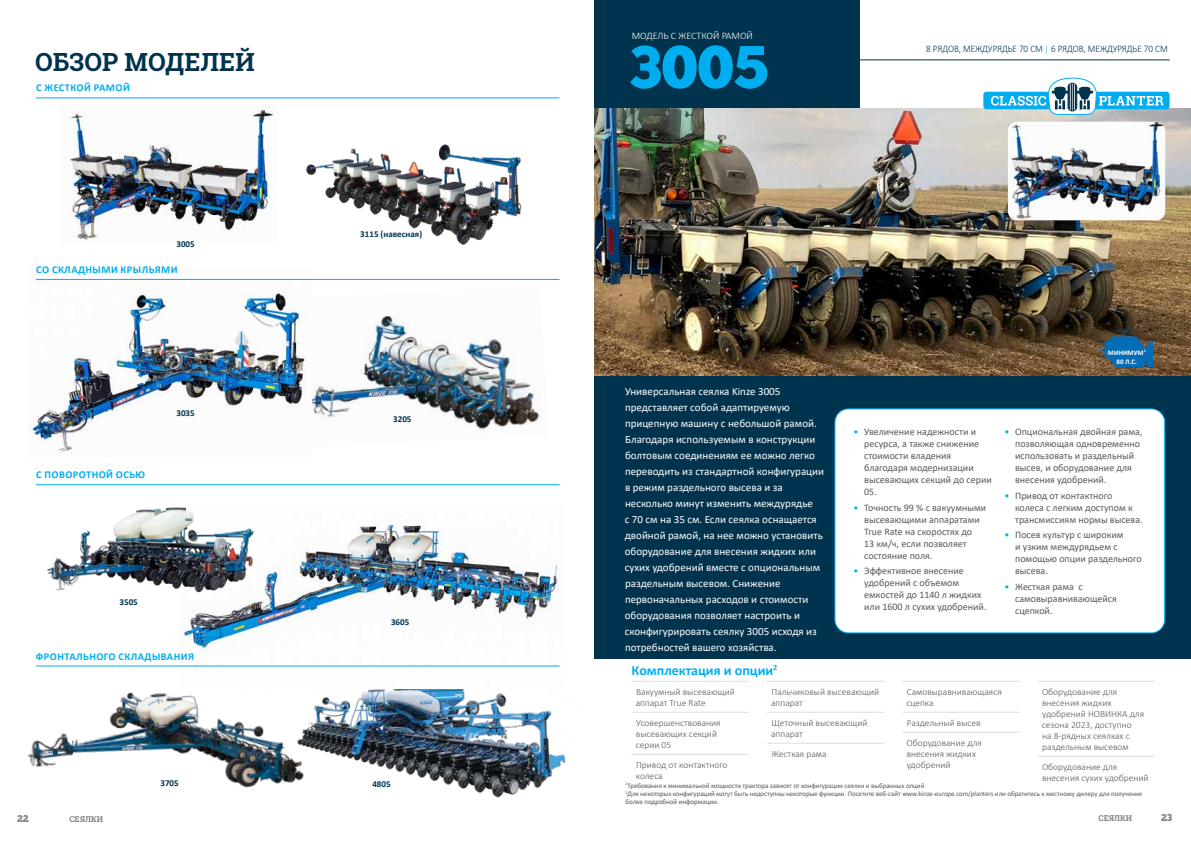
<style>
.page{position:relative;width:1191px;height:842px;background:#fff}
.page>*{position:absolute;margin:0;border:0;box-sizing:border-box;transform-origin:0 0}
.t1{font:60px "Chunk Five Ex";color:#00aeef}
.t2{font:700 25px "Roboto Slab";color:#00334e}
.t3{font:700 14px "Calibri";color:#00aeef}
.t4{font:11px/16px "Calibri";color:#fff}
.t5{font:700 10.5px "Calibri";letter-spacing:.04em;color:#00aeef}
.t6{font:10px/12px "Calibri";color:#58595b}
.t7{font:300 10px "Calibri";color:#00334e;scale:.91 1}
.t8{font:300 10px "Calibri";color:#fff}
.t9{font:10px "Chunk Five Ex";color:#808285}
.t10{font:300 9.5px/11px "Calibri";color:#58595b}
.t11{font:700 9px "Calibri";color:#00334e}
.t12{font:700 8px "Roboto Slab";color:#808285}
.t13{font:7px/8.4px "Calibri";letter-spacing:-.01em;color:#58595b}
.t14{font:700 7px/9px "Calibri";color:#fff;text-align:center}
.s1{color:#00aeef}
</style>
<div class="page">
<div style="left:594px;top:0;width:265px;height:128px;background:#00334e"></div>
<img style="left:594px;top:109px;width:597px;height:268px">
<img style="left:312px;top:316px;width:228px;height:115px">
<img style="left:28px;top:278px;width:283px;height:174px">
<img style="left:70px;top:109px;width:205px;height:132px">
<img style="left:28px;top:692px;width:260px;height:96px">
<hr style="left:36px;top:97px;width:523px;height:1px;background:#00aeef">
<img style="left:305px;top:144px;width:217px;height:101px">
<img style="left:288px;top:689px;width:278px;height:109px">
<hr style="left:36px;top:279px;width:523px;height:1px;background:#00aeef">
<img style="left:179px;top:520px;width:381px;height:147px">
<img style="left:47px;top:507px;width:215px;height:96px">
<hr style="left:36px;top:484px;width:523px;height:1px;background:#00aeef">
<hr style="left:36px;top:665px;width:523px;height:1px;background:#00aeef">
<img style="left:1099px;top:320px;width:53px;height:51px">
<hr style="left:635px;top:59px;width:534px;height:1px;background:#00334e">
<hr style="left:631px;top:681px;width:118px;height:1px;background:#dcddde">
<hr style="left:631px;top:712px;width:118px;height:1px;background:#dcddde">
<hr style="left:631px;top:754px;width:118px;height:1px;background:#dcddde">
<hr style="left:767px;top:681px;width:117px;height:1px;background:#dcddde">
<hr style="left:767px;top:712px;width:117px;height:1px;background:#dcddde">
<hr style="left:767px;top:743px;width:117px;height:1px;background:#dcddde">
<hr style="left:902px;top:681px;width:117px;height:1px;background:#dcddde">
<hr style="left:902px;top:712px;width:117px;height:1px;background:#dcddde">
<hr style="left:902px;top:732px;width:117px;height:1px;background:#dcddde">
<hr style="left:1037px;top:681px;width:118px;height:1px;background:#dcddde">
<hr style="left:1037px;top:756px;width:118px;height:1px;background:#dcddde">
<div style="left:594px;top:377px;width:597px;height:282px;background:#00334e"></div>
<div style="left:835px;top:409px;width:329px;height:224px;background:#fff;border-radius:14px"></div>
<div style="left:834px;top:408px;width:331px;height:225px;border:1px solid #00aeef;border-radius:14px"></div>
<div style="left:983px;top:92px;width:186px;height:17px;background:#00aeef;border-radius:3px"></div>
<svg style="left:991px;top:78px;width:172px;height:37px"></svg>
<img style="left:1008px;top:122px;width:157px;height:98px">
<h2 class="t2" style="left:35px;top:45px;width:221px">ОБЗОР МОДЕЛЕЙ</h2>
<p class="t5" style="left:36px;top:81px;width:95px">С ЖЕСТКОЙ РАМОЙ</p>
<p class="t11" style="left:176px;top:238px;width:20px">3005</p>
<p class="t5" style="left:36px;top:262px;width:143px">СО СКЛАДНЫМИ КРЫЛЬЯМИ</p>
<p class="t5" style="left:36px;top:467px;width:111px">С ПОВОРОТНОЙ ОСЬЮ</p>
<p class="t11" style="left:176px;top:407px;width:20px">3035</p>
<p class="t11" style="left:120px;top:595px;width:20px">3505</p>
<p class="t5" style="left:36px;top:649px;width:160px">ФРОНТАЛЬНОГО СКЛАДЫВАНИЯ</p>
<p class="t11" style="left:160px;top:776px;width:20px">3705</p>
<p class="t11" style="left:360px;top:228px;width:63px">3115 (навесная)</p>
<p class="t11" style="left:393px;top:413px;width:20px">3205</p>
<p class="t11" style="left:391px;top:616px;width:20px">3605</p>
<p class="t11" style="left:372px;top:777px;width:20px">4805</p>
<p class="t8" style="left:631px;top:29px;width:123px">МОДЕЛЬ С ЖЕСТКОЙ РАМОЙ</p>
<h1 class="t1" style="left:629px;top:22px;width:140px">3005</h1>
<p class="t7" style="left:926px;top:43px;width:267px">8 РЯДОВ, МЕЖДУРЯДЬЕ 70 СМ <span class="s1">|</span> 6 РЯДОВ, МЕЖДУРЯДЬЕ 70 СМ</p>
<p class="t4" style="left:625px;top:383px;width:201px">Универсальная сеялка Kinze 3005 представляет собой адаптируемую прицепную машину с небольшой рамой.<br>Благодаря используемым в конструкции болтовым соединениям ее можно легко переводить из стандартной конфигурации в режим раздельного высева и за несколько минут изменить междурядье<br>с 70 см на 35 см. Если сеялка оснащается двойной рамой, на нее можно установить оборудование для внесения жидких или сухих удобрений вместе с опциональным раздельным высевом. Снижение первоначальных расходов и стоимости оборудования позволяет настроить и сконфигурировать сеялку 3005 исходя из потребностей вашего хозяйства.</p>
<p class="t14" style="left:1108px;top:348px;width:39px">МИНИМУМ<sup>1<br></sup>80 Л.С.</p>
<p class="t6" style="left:864px;top:425px;width:129px;text-indent:-11px"><span class="s1">•</span> Увеличение надежности и ресурса, а также снижение стоимости владения благодаря модернизации высевающих секций до серии<br>05.</p>
<p class="t6" style="left:864px;top:501px;width:124px;text-indent:-11px"><span class="s1">•</span> Точность 99 % с вакуумными высевающими аппаратами<br>True Rate на скоростях до<br>13 км/ч, если позволяет состояние поля.</p>
<p class="t6" style="left:864px;top:564px;width:124px;text-indent:-11px"><span class="s1">•</span> Эффективное внесение удобрений с объемом емкостей до 1140 л жидких или 1600 л сухих удобрений.</p>
<p class="t6" style="left:1015px;top:425px;width:129px;text-indent:-11px"><span class="s1">•</span> Опциональная двойная рама, позволяющая одновременно использовать и раздельный высев, и оборудование для внесения удобрений.</p>
<p class="t6" style="left:1015px;top:489px;width:129px;text-indent:-11px"><span class="s1">•</span> Привод от контактного колеса с легким доступом к трансмиссиям нормы высева.</p>
<p class="t6" style="left:1015px;top:528px;width:128px;text-indent:-11px"><span class="s1">•</span> Посев культур с широким<br>и узким междурядьем с помощью опции раздельного высева.</p>
<p class="t6" style="left:1015px;top:580px;width:103px;text-indent:-11px"><span class="s1">•</span> Жесткая рама с самовыравнивающейся сцепкой.</p>
<h3 class="t3" style="left:631px;top:660px;width:147px">Комплектация и опции<sup>2</sup></h3>
<p class="t10" style="left:636px;top:686px;width:100px">Вакуумный высевающий аппарат True Rate</p>
<p class="t10" style="left:635px;top:717px;width:87px">Усовершенствования высевающих секций серии 05</p>
<p class="t10" style="left:636px;top:759px;width:93px">Привод от контактного колеса</p>
<p class="t10" style="left:1041px;top:686px;width:104px">Оборудование для внесения жидких удобрений НОВИНКА для сезона 2023, доступно<br>на 8-рядных сеялках с раздельным высевом</p>
<p class="t10" style="left:1042px;top:761px;width:108px">Оборудование для внесения сухих удобрений</p>
<p class="t10" style="left:771px;top:686px;width:109px">Пальчиковый высевающий аппарат</p>
<p class="t10" style="left:771px;top:717px;width:98px">Щеточный высевающий аппарат</p>
<p class="t10" style="left:771px;top:748px;width:57px">Жесткая рама</p>
<p class="t10" style="left:906px;top:686px;width:97px">Самовыравнивающаяся сцепка</p>
<p class="t10" style="left:906px;top:713px;width:77px;line-height:20px">Раздельный высев<br>Оборудование для</p>
<p class="t10" style="left:906px;top:748px;width:71px">внесения жидких удобрений</p>
<p class="t13" style="left:625px;top:781px;width:518px"><sup>1</sup>Требования к минимальной мощности трактора зависят от конфигурации сеялки и выбранных опций<br><sup>2</sup>Для некоторых конфигураций могут быть недоступны некоторые функции. Посетите веб-сайт www.kinze-europe.com/planters или обратитесь к местному дилеру для получения более подробной информации.</p>
<p class="t9" style="left:17px;top:811px;width:13px">22</p>
<p class="t12" style="left:69px;top:813px;width:35px">СЕЯЛКИ</p>
<p class="t12" style="left:1098px;top:813px;width:35px">СЕЯЛКИ</p>
<p class="t9" style="left:1161px;top:810px;width:13px">23</p>
</div>
